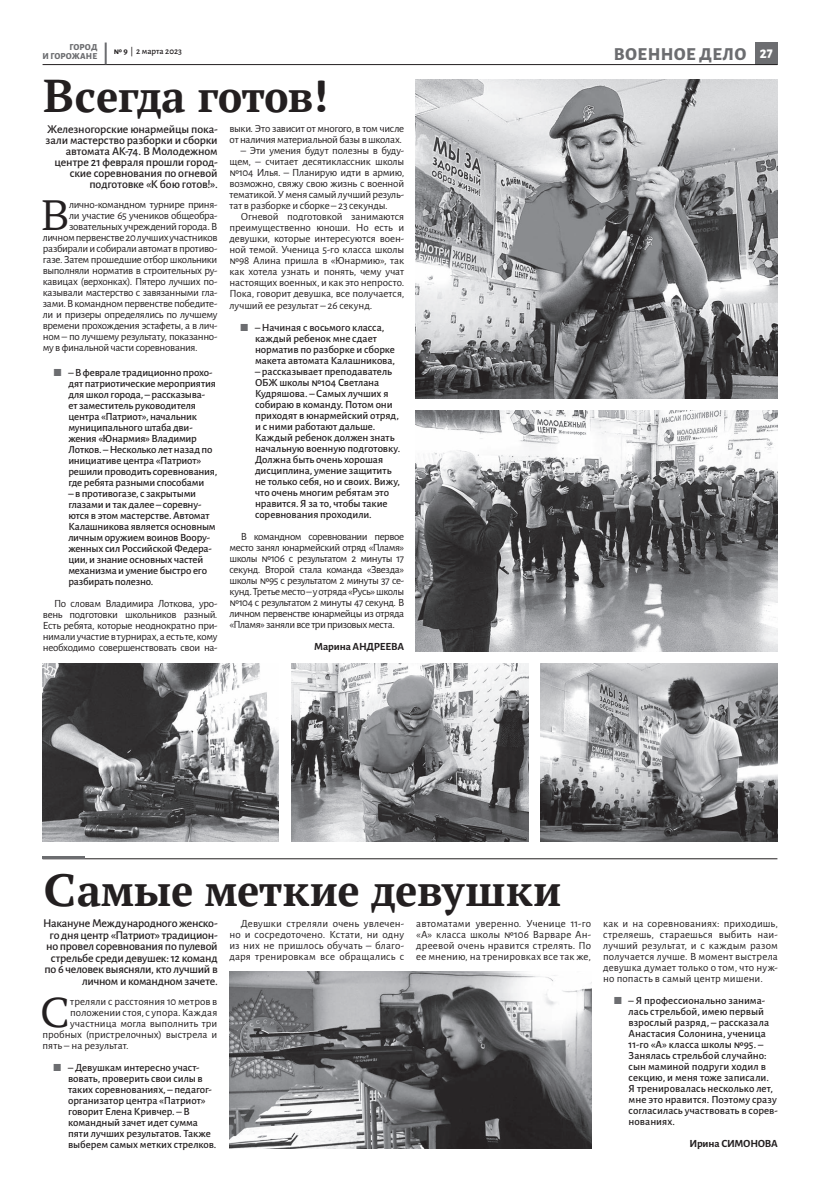
<style>
.page{position:relative;width:820px;height:1191px;background:#fff}
.page>*{position:absolute;margin:0;border:0;box-sizing:border-box;transform-origin:0 0}
.t1{font:700 48px "PT Astra Serif";color:#231f20}
.t2{font:44.2px "PT Astra Serif";color:#231f20}
.t3{font:800 18px "Alegreya Sans";letter-spacing:.02em;color:#6c6d70}
.t4{font:800 14px "Alegreya Sans";color:#fff}
.t5{font:500 12px/11px "Alegreya Sans";letter-spacing:-.015em;color:#231f20;text-align:right}
.t6{font:11px/11px "Alegreya Sans";letter-spacing:-.02em;color:#231f20;text-align:justify}
.t7{font:500 11px/11px "Alegreya Sans";letter-spacing:-.01em;color:#231f20}
.t8{font:11px "Alegreya Sans";color:#231f20}
.t9{font:700 11px "Alegreya Sans";letter-spacing:-.02em;color:#231f20}
.t10{font:11px "Alegreya Sans";letter-spacing:.005em;color:#231f20}
.t11{font:800 9px "Alegreya Sans";letter-spacing:.015em;color:#6c6d70}
.t12{font:500 9px "Alegreya Sans";color:#231f20}
.s1{font-weight:700}
.s2{color:#6c6d70}
</style>
<div class="page">
<div style="left:755px;top:43px;width:22px;height:22px;background:#6c6d70"></div>
<hr style="left:43px;top:64px;width:734px;height:1px;background:#231f20">
<hr style="left:105px;top:43px;width:2px;height:21px;background:#6c6d70">
<hr style="left:43px;top:858px;width:734px;height:1px;background:#231f20">
<hr style="left:43px;top:855px;width:42px;height:3px;background:#6c6d70">
<img style="left:415px;top:79px;width:361px;height:319px">
<img style="left:42px;top:663px;width:237px;height:178px">
<img style="left:291px;top:663px;width:237px;height:178px">
<img style="left:540px;top:663px;width:236px;height:178px">
<img style="left:229px;top:971px;width:362px;height:177px">
<img style="left:415px;top:410px;width:362px;height:241px">
<p class="t11" style="left:69px;top:40px;width:30px">ГОРОД</p>
<p class="t12" style="left:114px;top:45px;width:70px"><span class="s1">№ 9</span> | 2 марта 2023</p>
<p class="t11" style="left:43px;top:49px;width:56px">И ГОРОЖАНЕ</p>
<h3 class="t3" style="left:613px;top:41px;width:134px">ВОЕННОЕ ДЕЛО</h3>
<h1 class="t1" style="left:43px;top:66px;width:288px">Всегда готов!</h1>
<p class="t5" style="left:46px;top:123px;width:173px">Железногорские юнармейцы пока&shy;зали мастерство разборки и сборки автомата АК-74. В Молодежном центре 21 февраля прошли город&shy;ские соревнования по огневой подготовке «К бою готов!».</p>
<h2 class="t2" style="left:40px;top:188px;width:31px">В</h2>
<p class="t6" style="left:69px;top:199px;width:150px">лично-командном турнире приня-</p>
<p class="t6" style="left:229px;top:123px;width:176px">выки. Это зависит от многого, в том числе от наличия материальной базы в школах.</p>
<p class="t6" style="left:229px;top:145px;width:176px;text-indent:11px">– Эти умения будут полезны в буду&shy;щем, – считает десятиклассник школы №104 Илья. – Планирую идти в армию, возможно, свяжу свою жизнь с военной тематикой. У меня самый лучший резуль&shy;тат в разборке и сборке – 23 секунды.</p>
<p class="t6" style="left:229px;top:211px;width:176px;text-indent:11px">Огневой подготовкой занимаются преимущественно юноши. Но есть и девушки, которые интересуются воен&shy;ной темой. Ученица 5-го класса школы №98 Алина пришла в «Юнармию», так как хотела узнать и понять, чему учат настоящих военных, и как это непросто.<br>Пока, говорит девушка, все получается, лучший ее результат – 26 секунд.</p>
<p class="t7" style="left:255px;top:321px;width:141px;text-indent:-14px"><span class="s2">⬛</span> – Начиная с восьмого класса, каждый ребенок мне сдает норматив по разборке и сборке макета автомата Калашникова,</p>
<p class="t7" style="left:255px;top:365px;width:147px">– рассказывает преподаватель<br>ОБЖ школы №104 Светлана<br>Кудряшова. – Самых лучших я собираю в команду. Потом они приходят в юнармейский отряд, и с ними работают дальше.<br>Каждый ребенок должен знать начальную военную подготовку.<br>Должна быть очень хорошая дисциплина, умение защитить не только себя, но и своих. Вижу, что очень многим ребятам это нравится. Я за то, чтобы такие соревнования проходили.</p>
<p class="t6" style="left:229px;top:530px;width:176px;text-indent:11px">В командном соревновании первое место занял юнармейский отряд «Пламя» школы №106 с результатом 2 минуты 17 секунд. Второй стала команда «Звезда» школы №95 с результатом 2 минуты 37 се&shy;кунд. Третье место – у отряда «Русь» школы №104 с результатом 2 минуты 47 секунд. В личном первенстве юнармейцы из отряда «Пламя» заняли все три призовых места.</p>
<p class="t9" style="left:314px;top:638px;width:91px">Марина АНДРЕЕВА</p>
<p class="t6" style="left:69px;top:210px;width:150px">ли участие 65 учеников общеобра-</p>
<p class="t6" style="left:69px;top:221px;width:150px">зовательных учреждений города. В</p>
<p class="t6" style="left:43px;top:232px;width:176px">личном первенстве 20 лучших участников</p>
<p class="t6" style="left:43px;top:243px;width:176px">разбирали и собирали автомат в противо-</p>
<p class="t6" style="left:43px;top:254px;width:176px">газе. Затем прошедшие отбор школьники</p>
<p class="t6" style="left:43px;top:265px;width:176px">выполняли норматив в строительных ру-</p>
<p class="t6" style="left:43px;top:276px;width:176px">кавицах (верхонках). Пятеро лучших по-</p>
<p class="t6" style="left:43px;top:287px;width:176px">казывали мастерство с завязанными гла-</p>
<p class="t6" style="left:43px;top:298px;width:176px">зами. В командном первенстве победите-</p>
<p class="t6" style="left:43px;top:309px;width:176px">ли и призеры определялись по лучшему</p>
<p class="t6" style="left:43px;top:320px;width:176px">времени прохождения эстафеты, а в лич-</p>
<p class="t6" style="left:43px;top:331px;width:176px">ном – по лучшему результату, показанно-</p>
<p class="t6" style="left:43px;top:342px;width:156px">му в финальной части соревнования.</p>
<p class="t7" style="left:68px;top:366px;width:150px;text-indent:-14px"><span class="s2">⬛</span> – В феврале традиционно прохо&shy;дят патриотические мероприятия для школ города, – рассказыва-<br>ет заместитель руководителя центра «Патриот», начальник муниципального штаба дви&shy;жения «Юнармия» Владимир<br>Лотков. – Несколько лет назад по инициативе центра «Патриот» решили проводить соревнования, где ребята разными способами</p>
<p class="t7" style="left:68px;top:487px;width:149px">– в противогазе, с закрытыми глазами и так далее – соревну&shy;ются в этом мастерстве. Автомат<br>Калашникова является основным личным оружием воинов Воору&shy;женных сил Российской Федера&shy;ции, и знание основных частей механизма и умение быстро его разбирать полезно.</p>
<p class="t6" style="left:43px;top:598px;width:176px;text-indent:11px">По словам Владимира Лоткова, уро&shy;вень подготовки школьников разный.<br>Есть ребята, которые неоднократно при&shy;нимали участие в турнирах, а есть те, кому необходимо совершенствовать свои на-</p>
<p class="t4" style="left:759px;top:43px;width:15px">27</p>
<h1 class="t1" style="left:43px;top:860px;width:520px">Самые меткие девушки</h1>
<p class="t5" style="left:43px;top:917px;width:176px;line-height:11.5px">Накануне Международного женско&shy;го дня центр «Патриот» традицион&shy;но провел соревнования по пулевой стрельбе среди девушек: 12 команд по 6 человек выясняли, кто лучший в личном и командном зачете.</p>
<h2 class="t2" style="left:40px;top:985px;width:31px">С</h2>
<p class="t8" style="left:70px;top:994px;width:149px">треляли с расстояния 10 метров в</p>
<p class="t6" style="left:229px;top:917px;width:176px;text-indent:11px">Девушки стреляли очень увлечен&shy;но и сосредоточено. Кстати, ни одну из них не пришлось обучать – благо&shy;даря тренировкам все обращались с</p>
<p class="t6" style="left:416px;top:917px;width:176px">автоматами уверенно. Ученице 11-го «А» класса школы №106 Варваре Ан&shy;дреевой очень нравится стрелять. По ее мнению, на тренировках все так же,</p>
<p class="t6" style="left:603px;top:917px;width:176px">как и на соревнованиях: приходишь, стреляешь, стараешься выбить наи&shy;лучший результат, и с каждым разом получается лучше. В момент выстрела девушка думает только о том, что нуж&shy;но попасть в самый центр мишени.</p>
<p class="t7" style="left:628px;top:994px;width:151px;text-indent:-14px"><span class="s2">⬛</span> – Я профессионально занима&shy;лась стрельбой, имею первый взрослый разряд, – рассказала<br>Анастасия Солонина, ученица<br>11-го «А» класса школы №95. –<br>Занялась стрельбой случайно: сын маминой подруги ходил в секцию, и меня тоже записали.<br>Я тренировалась несколько лет, мне это нравится. Поэтому сразу согласилась участвовать в сорев&shy;нованиях.</p>
<p class="t9" style="left:689px;top:1135px;width:90px">Ирина СИМОНОВА</p>
<p class="t10" style="left:70px;top:1005px;width:148px">положении стоя, с упора. Каждая</p>
<p class="t8" style="left:70px;top:1016px;width:148px">участница могла выполнить три</p>
<p class="t8" style="left:43px;top:1027px;width:176px">пробных (пристрелочных) выстрела и</p>
<p class="t8" style="left:43px;top:1038px;width:88px">пять – на результат.</p>
<p class="t7" style="left:68px;top:1061px;width:150px;text-indent:-14px"><span class="s2">⬛</span> – Девушкам интересно участ&shy;вовать, проверить свои силы в таких соревнованиях, – педагог&shy;организатор центра «Патриот» говорит Елена Кривчер. – В командный зачет идет сумма пяти лучших результатов. Также выберем самых метких стрелков.</p>
</div>
